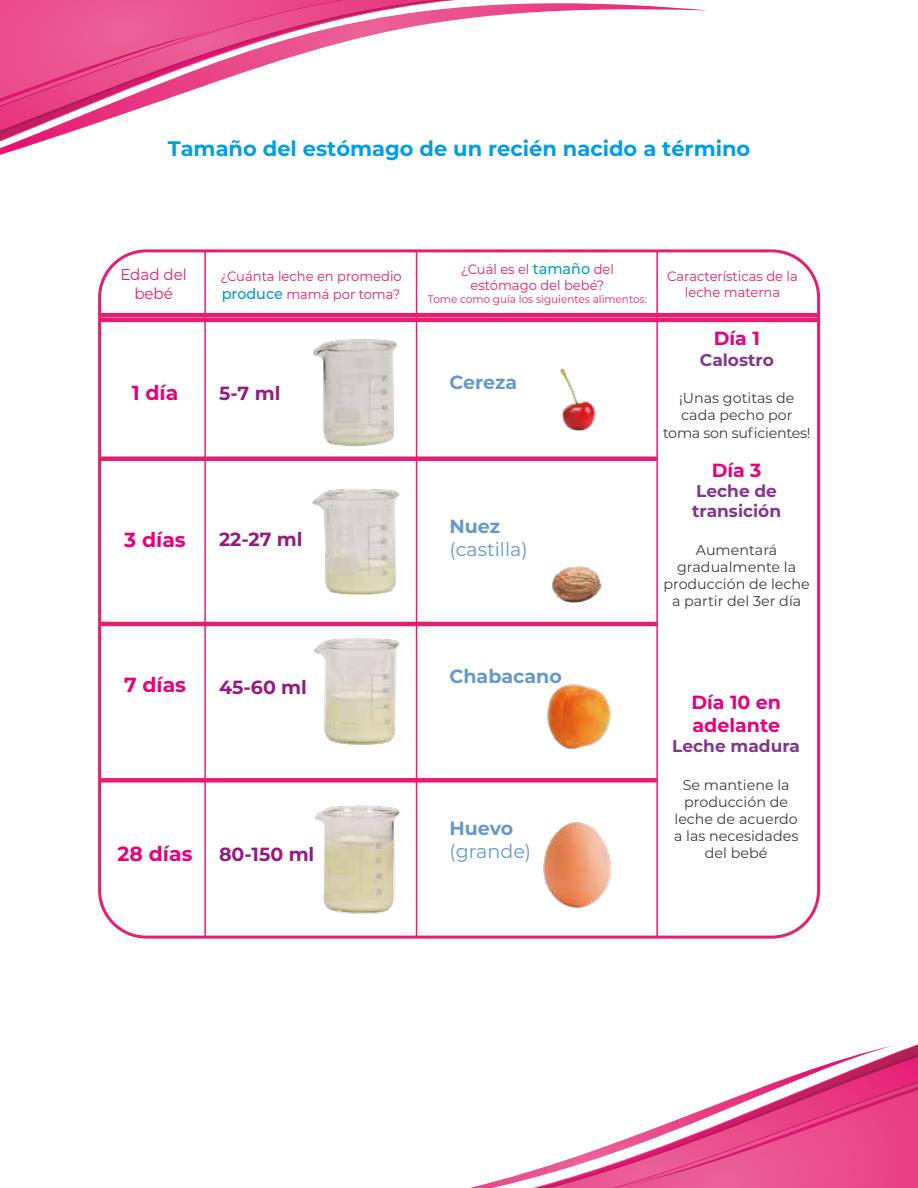
<style>
.page{position:relative;width:918px;height:1188px;background:#fff}
.page>*{position:absolute;margin:0;border:0;box-sizing:border-box;transform-origin:0 0}
.t1{font:700 21px "Montserrat";color:#009fe3}
.t2{font:700 20.4px "Montserrat";color:#e6007d}
.t3{font:700 19.05px "Montserrat";color:#951b81}
.t4{font:700 19.05px "Montserrat";color:#6599cc}
.t5{font:700 19.05px/22.8px "Montserrat";color:#e6007d}
.t6{font:19.05px "Montserrat";color:#6599cc}
.t7{font:700 16.95px/20.4px "Montserrat";color:#82368c}
.t8{font:15.6px/18.8px "Montserrat";color:#e71d72;text-align:center;scale:.96 1}
.t9{font:14.25px/17.1px "Montserrat";color:#3c3c3b;text-align:center}
.t10{font:13.65px/16.4px "Montserrat";color:#e71d72;text-align:center;scale:.96 1}
.t11{font:10.95px "Montserrat";color:#e71d72;scale:.96 1}
.s1{font-weight:500;font-size:15px;color:#009bce}
</style>
<div class="page">
<svg style="left:470px;top:1044px;width:448px;height:144px"></svg>
<svg style="left:550px;top:1057px;width:368px;height:131px"></svg>
<svg style="left:600px;top:1071px;width:318px;height:117px"></svg>
<svg style="left:497px;top:3px;width:210px;height:13px"></svg>
<svg style="left:0;top:0;width:497px;height:155px"></svg>
<svg style="left:0;top:0;width:435px;height:131px"></svg>
<svg style="left:0;top:0;width:350px;height:118px"></svg>
<img style="left:313px;top:323px;width:105px;height:133px">
<img style="left:297px;top:626px;width:122px;height:133px">
<img style="left:314px;top:789px;width:104px;height:134px">
<img style="left:312px;top:489px;width:88px;height:107px">
<div style="left:98px;top:249px;width:722px;height:690px;border:3px solid #e71d72;border-radius:47px"></div>
<hr style="left:99px;top:313px;width:719px;height:4px;background:#e71d72">
<hr style="left:99px;top:318px;width:719px;height:4px;background:#e71d72">
<div style="left:99px;top:456px;width:558px;height:5px;background:#e71d72"></div>
<div style="left:99px;top:778px;width:558px;height:5px;background:#e71d72"></div>
<hr style="left:99px;top:622px;width:558px;height:4px;background:#e71d72">
<img style="left:552px;top:566px;width:50px;height:37px">
<img style="left:560px;top:368px;width:36px;height:63px">
<img style="left:547px;top:684px;width:64px;height:65px">
<hr style="left:204px;top:251px;width:2px;height:686px;background:#e71d72">
<hr style="left:416px;top:251px;width:1px;height:686px;background:#e71d72">
<hr style="left:656px;top:251px;width:2px;height:686px;background:#e71d72">
<img style="left:543px;top:822px;width:68px;height:86px">
<h1 class="t1" style="left:168px;top:134px;width:584px">Tamaño del estómago de un recién nacido a término</h1>
<p class="t10" style="left:220px;top:266px;width:190px;line-height:18px;text-align:left">¿Cuánta leche en promedio <span class="s1">produce</span> mamá por toma?</p>
<p class="t10" style="left:461px;top:260px;width:161px">¿Cuál es el <span class="s1">tamaño</span> del estómago del bebé?</p>
<p class="t8" style="left:120px;top:265px;width:71px">Edad del bebé</p>
<p class="t10" style="left:667px;top:267px;width:137px">Características de la leche materna</p>
<p class="t11" style="left:428px;top:292px;width:230px">Tome como guía los siguientes alimentos:</p>
<h2 class="t2" style="left:132px;top:378px;width:48px">1 día</h2>
<h3 class="t3" style="left:219px;top:380px;width:63px">5-7 ml</h3>
<h2 class="t2" style="left:124px;top:525px;width:63px">3 días</h2>
<h3 class="t3" style="left:219px;top:525px;width:85px">22-27 ml</h3>
<h3 class="t4" style="left:450px;top:368px;width:69px">Cereza</h3>
<h3 class="t4" style="left:450px;top:513px;width:52px">Nuez</h3>
<h3 class="t6" style="left:450px;top:536px;width:80px">(castilla)</h3>
<h3 class="t5" style="left:714px;top:326px;width:48px">Día 1</h3>
<p class="t7" style="left:700px;top:349px;width:75px">Calostro</p>
<p class="t9" style="left:663px;top:389px;width:149px">¡Unas gotitas de cada pecho por toma son suficientes!</p>
<h3 class="t5" style="left:712px;top:457px;width:51px">Día 3</h3>
<p class="t7" style="left:692px;top:480px;width:91px">Leche de transición</p>
<p class="t9" style="left:663px;top:541px;width:148px">Aumentará gradualmente la producción de leche a partir del 3er día</p>
<h2 class="t2" style="left:124px;top:670px;width:64px">7 días</h2>
<h3 class="t3" style="left:219px;top:673px;width:89px">45-60 ml</h3>
<h3 class="t4" style="left:450px;top:662px;width:114px">Chabacano</h3>
<h2 class="t2" style="left:118px;top:839px;width:76px">28 días</h2>
<h3 class="t4" style="left:450px;top:815px;width:65px">Huevo</h3>
<h3 class="t3" style="left:219px;top:841px;width:97px">80-150 ml</h3>
<h3 class="t6" style="left:450px;top:838px;width:83px">(grande)</h3>
<h3 class="t5" style="left:691px;top:690px;width:91px">Día 10 en adelante</h3>
<p class="t7" style="left:672px;top:735px;width:129px">Leche madura</p>
<p class="t9" style="left:674px;top:776px;width:126px">Se mantiene la producción de leche de acuerdo a las necesidades del bebé</p>
</div>
